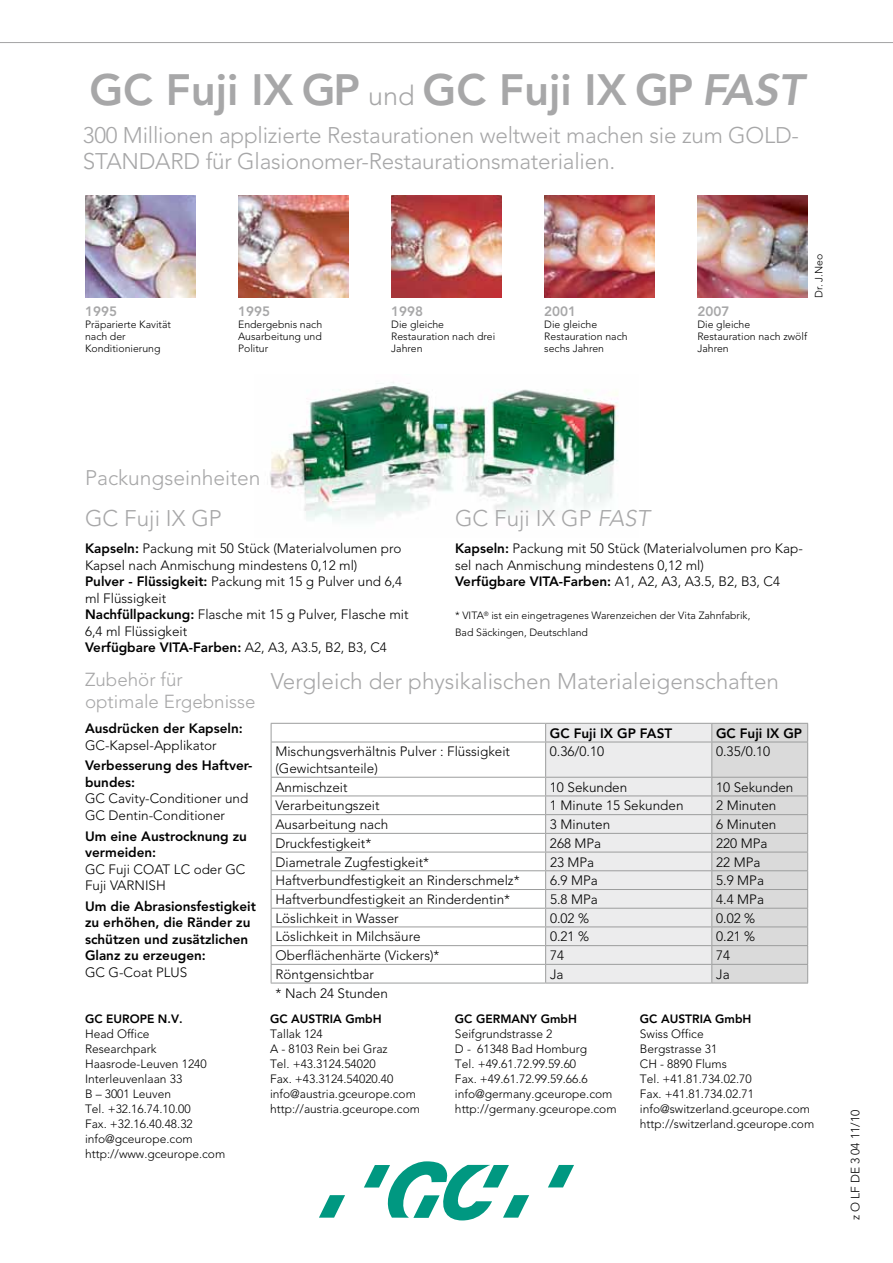
<style>
.page{position:relative;width:893px;height:1263px;background:#fff}
.page>*{position:absolute;margin:0;border:0;box-sizing:border-box;transform-origin:0 0}
.t1{font:800 43.5px "Avenir LT Std";color:#a7a7a8}
.t2{font:300 22.5px "Avenir LT Std";letter-spacing:-.01em;color:#a7a7a8}
.t3{font:300 21px "Avenir LT Std";color:#a7a7a8}
.t4{font:300 18.75px/22.5px "Avenir LT Std";color:#a7a7a8}
.t5{font:300 13.5px/16.5px "Avenir LT Std";color:#000}
.t6{font:800 13.5px/16.5px "Avenir LT Std";color:#000}
.t7{font:800 13.5px "Avenir LT Std";color:#a7a7a8}
.t8{font:300 12px/15px "Avenir LT Std";color:#000}
.t9{font:800 12px "Avenir LT Std";color:#000}
.t10{font:300 10.5px/12px "Avenir LT Std";color:#000}
.s1{font-weight:300;font-size:27px}
.s2{font-style:italic}
.s3{font-weight:800}
</style>
<div class="page">
<hr style="left:0;top:42px;width:893px;height:1px;background:#a7a7a8">
<img style="left:85px;top:196px;width:111px;height:102px">
<img style="left:238px;top:196px;width:111px;height:102px">
<img style="left:391px;top:196px;width:111px;height:102px">
<img style="left:544px;top:196px;width:111px;height:102px">
<img style="left:697px;top:196px;width:111px;height:102px">
<img style="left:270px;top:382px;width:348px;height:138px">
<svg style="left:548px;top:1165px;width:26px;height:22px"></svg>
<svg style="left:364px;top:1161px;width:165px;height:59px"></svg>
<svg style="left:319px;top:1195px;width:26px;height:22px"></svg>
<svg style="left:271px;top:724px;width:1px;height:18px"></svg>
<hr style="left:271px;top:742px;width:1px;height:35px;background:#9c9d9d">
<svg style="left:271px;top:778px;width:1px;height:205px"></svg>
<hr style="left:271px;top:723px;width:275px;height:1px;background:#9c9d9d">
<hr style="left:271px;top:742px;width:275px;height:1px;background:#9c9d9d">
<hr style="left:271px;top:777px;width:275px;height:1px;background:#9c9d9d">
<hr style="left:271px;top:795px;width:275px;height:1px;background:#9c9d9d">
<hr style="left:271px;top:814px;width:275px;height:1px;background:#9c9d9d">
<hr style="left:271px;top:833px;width:275px;height:1px;background:#9c9d9d">
<hr style="left:271px;top:852px;width:275px;height:1px;background:#9c9d9d">
<hr style="left:271px;top:870px;width:275px;height:1px;background:#9c9d9d">
<hr style="left:271px;top:889px;width:275px;height:1px;background:#9c9d9d">
<hr style="left:271px;top:908px;width:275px;height:1px;background:#9c9d9d">
<hr style="left:271px;top:926px;width:275px;height:1px;background:#9c9d9d">
<hr style="left:271px;top:945px;width:275px;height:1px;background:#9c9d9d">
<hr style="left:271px;top:964px;width:275px;height:1px;background:#9c9d9d">
<svg style="left:545px;top:723px;width:263px;height:260px;background:#e1e1e2"></svg>
<hr style="left:712px;top:742px;width:96px;height:1px;background:#9c9d9d">
<hr style="left:712px;top:777px;width:96px;height:1px;background:#9c9d9d">
<hr style="left:712px;top:795px;width:96px;height:1px;background:#9c9d9d">
<hr style="left:712px;top:814px;width:96px;height:1px;background:#9c9d9d">
<hr style="left:712px;top:833px;width:96px;height:1px;background:#9c9d9d">
<hr style="left:712px;top:852px;width:96px;height:1px;background:#9c9d9d">
<hr style="left:712px;top:870px;width:96px;height:1px;background:#9c9d9d">
<hr style="left:712px;top:889px;width:96px;height:1px;background:#9c9d9d">
<hr style="left:712px;top:908px;width:96px;height:1px;background:#9c9d9d">
<hr style="left:712px;top:926px;width:96px;height:1px;background:#9c9d9d">
<hr style="left:712px;top:945px;width:96px;height:1px;background:#9c9d9d">
<hr style="left:712px;top:964px;width:96px;height:1px;background:#9c9d9d">
<hr style="left:271px;top:983px;width:275px;height:1px;background:#9c9d9d">
<hr style="left:546px;top:983px;width:166px;height:1px;background:#9c9d9d">
<hr style="left:712px;top:983px;width:96px;height:1px;background:#9c9d9d">
<h1 class="t1" style="left:89px;top:64px;width:716px">GC Fuji IX GP <span class="s1">und</span> GC Fuji IX GP <span class="s2">FAST</span></h1>
<h2 class="t2" style="left:83px;top:122px;width:679px">300 Millionen applizierte Restaurationen weltweit machen sie zum Gold</h2>
<h2 class="t2" style="left:791px;top:122px;width:9px">-</h2>
<h2 class="t2" style="left:83px;top:148px;width:29px">Standard</h2>
<h2 class="t2" style="left:206px;top:148px;width:411px">für Glasionomer-Restaurationsmaterialien.</h2>
<p class="t10" style="left:813px;top:298px;width:45px;rotate:-90deg">Dr. J.Neo</p>
<p class="t7" style="left:85px;top:304px;width:33px">1995</p>
<p class="t10" style="left:85px;top:319px;width:87px">Präparierte Kavität nach der<br>Konditionierung</p>
<p class="t7" style="left:238px;top:304px;width:33px">1995</p>
<p class="t10" style="left:238px;top:319px;width:86px;text-align:justify">Endergebnis nach Ausarbeitung und Politur</p>
<p class="t7" style="left:391px;top:304px;width:33px">1998</p>
<p class="t10" style="left:391px;top:319px;width:106px">Die gleiche<br>Restauration nach drei<br>Jahren</p>
<p class="t7" style="left:544px;top:304px;width:33px">2001</p>
<p class="t10" style="left:544px;top:319px;width:85px">Die gleiche<br>Restauration nach sechs Jahren</p>
<p class="t7" style="left:697px;top:304px;width:33px">2007</p>
<p class="t10" style="left:697px;top:319px;width:111px">Die gleiche<br>Restauration nach zwölf<br>Jahren</p>
<h3 class="t3" style="left:85px;top:465px;width:177px">Packungseinheiten</h3>
<h2 class="t2" style="left:85px;top:505px;width:138px">GC Fuji IX GP</h2>
<p class="t5" style="left:85px;top:541px;width:325px"><span class="s3">kapseln:</span> Packung mit 50 Stück (Materialvolumen pro Kapsel nach Anmischung mindestens 0,12 ml)<br><span class="s3">Pulver - Flüssigkeit:</span> Packung mit 15 g Pulver und 6,4 ml Flüssigkeit<br><span class="s3">Nachfüllpackung:</span> Flasche mit 15 g Pulver, Flasche mit 6,4 ml Flüssigkeit<br><span class="s3">Verfügbare VITA-Farben:</span> A2, A3, A3.5, B2, B3, C4</p>
<h2 class="t2" style="left:455px;top:505px;width:196px">GC Fuji IX GP <span class="s2">FAST</span></h2>
<p class="t5" style="left:455px;top:540px;width:349px"><span class="s3">kapseln:</span> Packung mit 50 Stück (Materialvolumen pro Kap&shy;sel nach Anmischung mindestens 0,12 ml)<br><span class="s3">Verfügbare VITA-Farben:</span> A1, A2, A3, A3.5, B2, B3, C4</p>
<p class="t10" style="left:455px;top:608px;width:297px;line-height:16.5px">* VITA<sup>®</sup> ist ein eingetragenes Warenzeichen der Vita Zahnfabrik,<br>Bad Säckingen, Deutschland</p>
<h3 class="t4" style="left:85px;top:668px;width:172px">Zubehör für optimale Ergebnisse</h3>
<h2 class="t2" style="left:271px;top:667px;width:510px">Vergleich der physikalischen Materialeigenschaften</h2>
<p class="t6" style="left:85px;top:720px;width:159px">Ausdrücken der Kapseln:</p>
<p class="t5" style="left:85px;top:737px;width:133px">GC-Kapsel-Applikator</p>
<p class="t6" style="left:85px;top:757px;width:169px">Verbesserung des Haftver&shy;bundes:</p>
<p class="t5" style="left:85px;top:790px;width:165px">GC Cavity-Conditioner und<br>GC Dentin-Conditioner</p>
<p class="t6" style="left:85px;top:828px;width:163px">Um eine Austrocknung zu vermeiden:</p>
<p class="t5" style="left:85px;top:861px;width:162px">GC Fuji COAT LC oder GC<br>Fuji VARNISH</p>
<p class="t6" style="left:85px;top:898px;width:173px">Um die Abrasionsfestigkeit zu erhöhen, die Ränder zu schützen und zusätzlichen<br>Glanz zu erzeugen:</p>
<p class="t5" style="left:85px;top:964px;width:104px">GC G-Coat PLUS</p>
<p class="t9" style="left:85px;top:1012px;width:99px">GC EUROPE N .V.</p>
<p class="t8" style="left:85px;top:1027px;width:142px">Head Office<br>Researchpark<br>Haasrode-Leuven 1240<br>Interleuvenlaan 33<br>B – 3001 Leuven<br>Tel. +32.16.74.10.00<br>Fax. +32.16.40.48.32 info@gceurope.com http://www.gceurope.com</p>
<p class="t6" style="left:550px;top:725px;width:124px">GC Fuji IX GP FAST</p>
<p class="t6" style="left:716px;top:725px;width:88px">GC Fuji IX GP</p>
<p class="t5" style="left:275px;top:744px;width:236px">Mischungsverhältnis Pulver : Flüssigkeit (Gewichtsanteile)</p>
<p class="t5" style="left:550px;top:744px;width:56px">0.36/0.10</p>
<p class="t5" style="left:716px;top:744px;width:56px">0.35/0.10</p>
<p class="t5" style="left:275px;top:779px;width:74px">Anmischzeit</p>
<p class="t5" style="left:550px;top:779px;width:79px">10 Sekunden</p>
<p class="t5" style="left:716px;top:779px;width:79px">10 Sekunden</p>
<p class="t5" style="left:275px;top:797px;width:106px">Verarbeitungszeit</p>
<p class="t5" style="left:550px;top:797px;width:135px">1 Minute 15 Sekunden</p>
<p class="t5" style="left:716px;top:797px;width:62px">2 Minuten</p>
<p class="t5" style="left:275px;top:816px;width:114px">Ausarbeitung nach</p>
<p class="t5" style="left:550px;top:816px;width:62px">3 Minuten</p>
<p class="t5" style="left:716px;top:816px;width:62px">6 Minuten</p>
<p class="t5" style="left:275px;top:835px;width:97px">Druckfestigkeit*</p>
<p class="t5" style="left:550px;top:835px;width:53px">268 MPa</p>
<p class="t5" style="left:716px;top:835px;width:53px">220 MPa</p>
<p class="t5" style="left:275px;top:854px;width:155px">Diametrale Zugfestigkeit*</p>
<p class="t5" style="left:550px;top:854px;width:46px">23 MPa</p>
<p class="t5" style="left:716px;top:854px;width:46px">22 MPa</p>
<p class="t5" style="left:275px;top:872px;width:246px">Haftverbundfestigkeit an Rinderschmelz*</p>
<p class="t5" style="left:550px;top:872px;width:49px">6.9 MPa</p>
<p class="t5" style="left:716px;top:872px;width:49px">5.9 MPa</p>
<p class="t5" style="left:275px;top:891px;width:236px">Haftverbundfestigkeit an Rinderdentin*</p>
<p class="t5" style="left:550px;top:891px;width:49px">5.8 MPa</p>
<p class="t5" style="left:716px;top:891px;width:49px">4.4 MPa</p>
<p class="t5" style="left:275px;top:910px;width:125px">Löslichkeit in Wasser</p>
<p class="t5" style="left:550px;top:910px;width:41px">0.02 %</p>
<p class="t5" style="left:716px;top:910px;width:41px">0.02 %</p>
<p class="t5" style="left:275px;top:928px;width:147px">Löslichkeit in Milchsäure</p>
<p class="t5" style="left:550px;top:928px;width:41px">0.21 %</p>
<p class="t5" style="left:716px;top:928px;width:41px">0.21 %</p>
<p class="t5" style="left:275px;top:947px;width:166px">Oberflächenhärte (Vickers)*</p>
<p class="t5" style="left:550px;top:947px;width:16px">74</p>
<p class="t5" style="left:716px;top:947px;width:16px">74</p>
<p class="t5" style="left:275px;top:966px;width:100px">Röntgensichtbar</p>
<p class="t5" style="left:550px;top:966px;width:15px">Ja</p>
<p class="t5" style="left:716px;top:966px;width:15px">Ja</p>
<p class="t5" style="left:276px;top:985px;width:114px">* Nach 24 Stunden</p>
<p class="t9" style="left:270px;top:1012px;width:113px">GC AUSTRIA GmbH</p>
<p class="t8" style="left:270px;top:1027px;width:152px">Tallak 124<br>A - 8103 Rein bei Graz<br>Tel. +43.3124.54020<br>Fax. +43.3124.54020.40 info@austria.gceurope.com http://austria.gceurope.com</p>
<p class="t9" style="left:455px;top:1012px;width:124px">GC GERMANY GmbH</p>
<p class="t8" style="left:455px;top:1027px;width:163px">Seifgrundstrasse 2<br>D - 61348 Bad Homburg<br>Tel. +49.61.72.99.59.60<br>Fax. +49.61.72.99.59.66.6 info@germany.gceurope.com http://germany.gceurope.com</p>
<p class="t9" style="left:640px;top:1012px;width:113px">GC AUSTRIA GmbH</p>
<p class="t8" style="left:640px;top:1027px;width:176px">Swiss Office<br>Bergstrasse 31<br>CH - 8890 Flums<br>Tel. +41.81.734.02.70<br>Fax. +41.81.734.02.71 info@switzerland.gceurope.com http://switzerland.gceurope.com</p>
<p class="t8" style="left:848px;top:1220px;width:112px;rotate:-90deg">z O LF DE 3 04 11/10</p>
</div>
